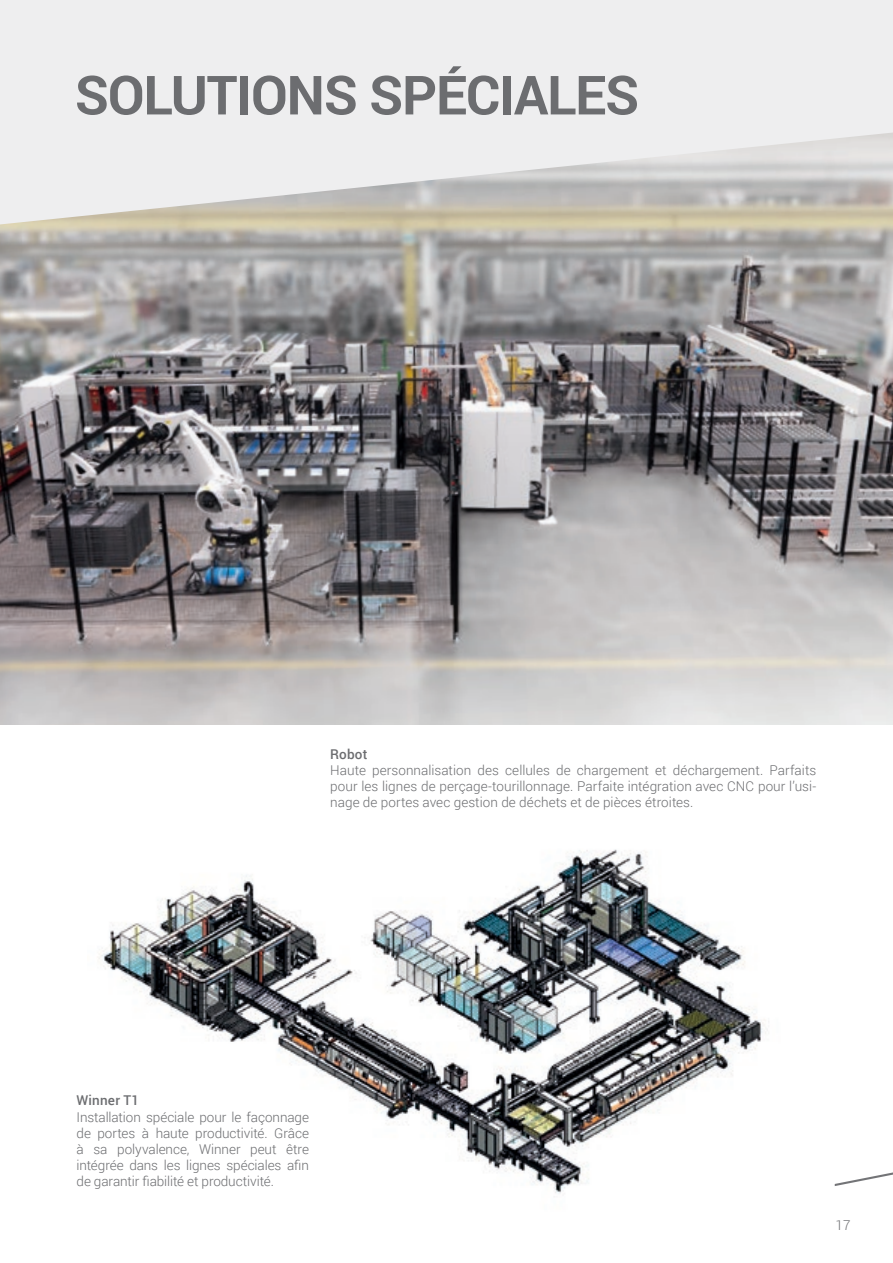
<style>
.page{position:relative;width:893px;height:1263px;background:#fff}
.page>*{position:absolute;margin:0;border:0;box-sizing:border-box;transform-origin:0 0}
._1_TITOLO_GRIGIO{font:700 54px "Roboto";letter-spacing:-.02em;color:#6c6d70}
.t1{font:300 13.5px/16.2px "Roboto";letter-spacing:-.005em;color:#6c6d70;text-align:justify}
.t2{font:500 13.5px "Roboto";letter-spacing:.01em;color:#6c6d70}
</style>
<div class="page">
<img style="left:1px;top:224px;width:892px;height:501px">
<svg style="left:0;top:0;width:893px;height:224px;background:#e6e5e4"></svg>
<svg style="left:835px;top:1172px;width:58px;height:14px"></svg>
<img style="left:98px;top:849px;width:671px;height:345px">
<p class="_1_TITOLO_GRIGIO" style="left:75px;top:57px;width:566px">SOLUTIONS SPÉCIALES</p>
<p class="t2" style="left:330px;top:744px;width:39px">Robot</p>
<p class="t1" style="left:330px;top:761px;width:488px">Haute personnalisation des cellules de chargement et déchargement. Parfaits pour les lignes de perçage-tourillonnage. Parfaite intégration avec CNC pour l’usi&shy;nage de portes avec gestion de déchets et de pièces étroites.</p>
<p class="t2" style="left:77px;top:1091px;width:64px">Winner T1</p>
<p class="t1" style="left:77px;top:1108px;width:234px">Installation spéciale pour le façonnage de portes à haute productivité. Grâce à sa polyvalence, Winner peut être intégrée dans les lignes spéciales afin de garantir fiabilité et productivité.</p>
<p class="t1" style="left:836px;top:1216px;width:16px">17</p>
</div>
